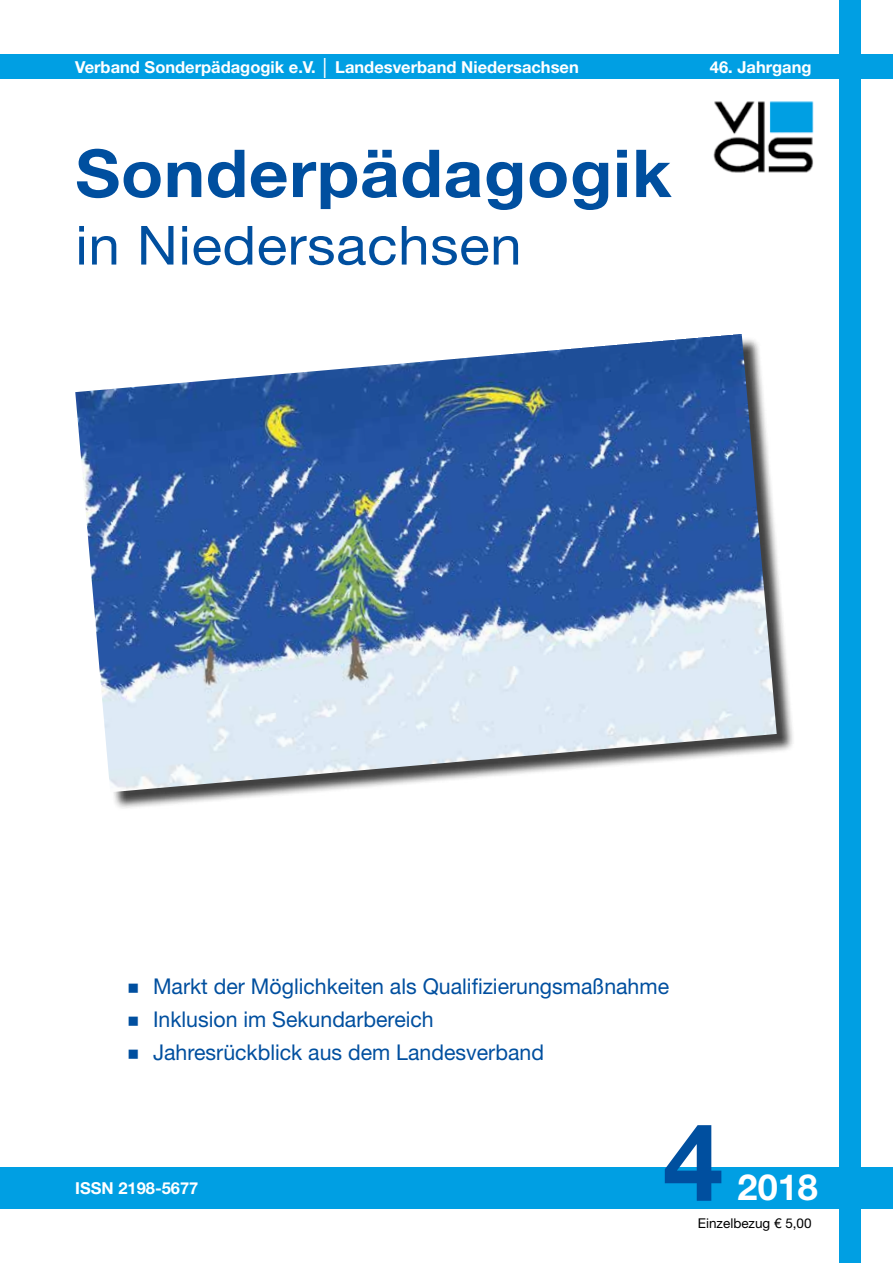
<style>
.page{position:relative;width:893px;height:1263px;background:#fff}
.page>*{position:absolute;margin:0;border:0;box-sizing:border-box;transform-origin:0 0}
.t1{font:700 108px "Helvetica Neue LT Std";color:#004f9f}
.t2{font:700 66.15px "Helvetica Neue LT Std";letter-spacing:.01em;color:#004f9f;scale:1.05 1}
.t3{font:54px "Helvetica Neue LT Std";letter-spacing:.01em;color:#004f9f;scale:1.05 1}
.t4{font:700 36px "Helvetica Neue LT Std";color:#fff}
.t5{font:21.75px "Helvetica Neue LT Std";color:#004f9f}
.t6{font:700 16.5px "Helvetica Neue LT Std";color:#fff}
.t7{font:13.5px "Helvetica Neue LT Std";color:#000}
.s1{font-family:"Arial";font-weight:400}
</style>
<div class="page">
<div style="left:0;top:55px;width:893px;height:24px;background:#009fe3"></div>
<div style="left:0;top:1167px;width:893px;height:41px;background:#009fe3"></div>
<img style="left:713px;top:101px;width:101px;height:72px">
<div style="left:839px;top:0;width:21px;height:1263px;background:#009fe3"></div>
<div style="left:78px;top:337px;width:717px;height:474px;background:#000;opacity:.75"></div>
<img style="left:75px;top:334px;width:702px;height:458px">
<p class="t6" style="left:75px;top:57px;width:505px">Verband Sonderpädagogik e.V. <span class="s1">│</span> Landesverband Niedersachsen</p>
<p class="t6" style="left:710px;top:57px;width:103px">46. Jahrgang</p>
<h2 class="t2" style="left:75px;top:133px;width:569px">Sonderpädagogik</h2>
<h3 class="t3" style="left:75px;top:213px;width:427px">in Niedersachsen</h3>
<p class="t5" style="left:128px;top:973px;width:543px">■ Markt der Möglichkeiten als Qualifizierungsmaßnahme</p>
<p class="t5" style="left:128px;top:1006px;width:308px">■ Inklusion im Sekundarbereich</p>
<p class="t5" style="left:128px;top:1039px;width:418px">■ Jahresrückblick aus dem Landesverband</p>
<p class="t6" style="left:75px;top:1177px;width:125px">ISSN 2198-5677</p>
<h1 class="t1" style="left:663px;top:1095px;width:62px">4</h1>
<h3 class="t4" style="left:738px;top:1164px;width:82px">2018</h3>
<p class="t7" style="left:698px;top:1215px;width:115px">Einzelbezug € 5,00</p>
</div>
